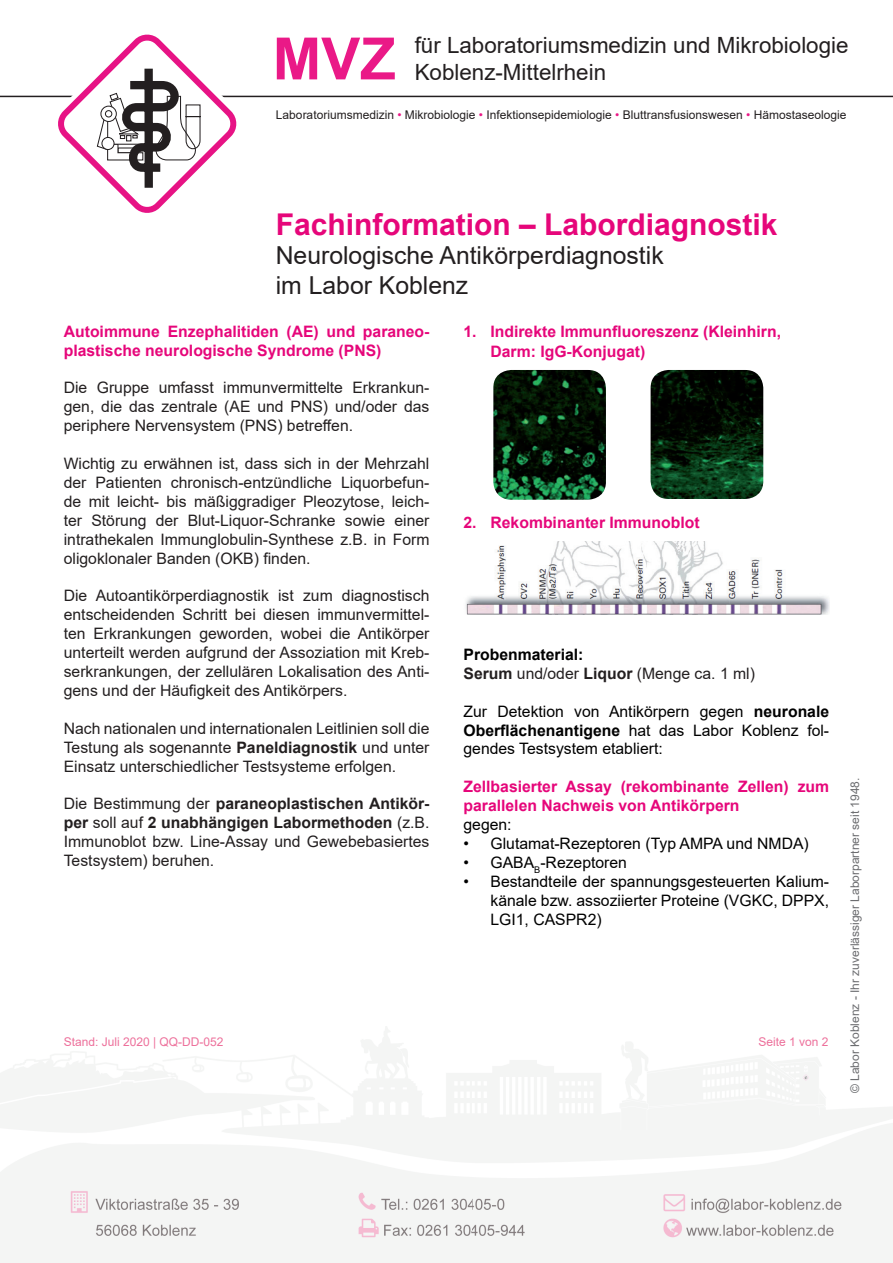
<style>
.page{position:relative;width:893px;height:1263px;background:#fff}
.page>*{position:absolute;margin:0;border:0;box-sizing:border-box;transform-origin:0 0}
.t1{font:700 58.35px "Arial";color:#ea1987}
.t2{font:700 30px "Arial";color:#e6067a}
.t3{font:24.75px/29.7px "Arial";color:#231f20}
.t4{font:22.35px "Arial";color:#231f20}
.t5{font:15.75px/18.9px "Arial";color:#231f20;text-align:justify}
.t6{font:15.75px/18.9px "Arial";color:#000;text-align:justify}
.t7{font:700 15.75px/18.9px "Arial";color:#e6067a}
.t8{font:12px "Arial";color:#231f20}
.t9{font:12px "Arial";color:#6c6d70}
.t10{font:12px "Arial";color:#ed709b}
.s1{color:#ea1987}
.s2{font-weight:700}
.s3{font-weight:700;color:#000}
</style>
<div class="page">
<hr style="left:0;top:96px;width:893px;height:1px;background:#231f20">
<img style="left:0;top:1026px;width:893px;height:237px">
<svg style="left:52px;top:34px;width:190px;height:179px"></svg>
<img style="left:465px;top:542px;width:364px;height:72px">
<img style="left:493px;top:370px;width:113px;height:130px">
<img style="left:651px;top:370px;width:112px;height:129px">
<h3 class="t4" style="left:415px;top:30px;width:435px">für Laboratoriumsmedizin und Mikrobiologie</h3>
<h1 class="t1" style="left:273px;top:18px;width:125px">MVZ</h1>
<h3 class="t4" style="left:415px;top:57px;width:193px">Koblenz-Mittelrhein</h3>
<p class="t8" style="left:276px;top:107px;width:572px">Laboratoriumsmedizin <span class="s1">•</span> Mikrobiologie <span class="s1">•</span> Infektionsepidemiologie <span class="s1">•</span> Bluttransfusionswesen <span class="s1">•</span> Hämostaseologie</p>
<h2 class="t2" style="left:276px;top:203px;width:503px">Fachinformation – Labordiagnostik</h2>
<h3 class="t3" style="left:276px;top:241px;width:389px">Neurologische Antikörperdiagnostik im Labor Koblenz</h3>
<p class="t7" style="left:64px;top:322px;width:367px">Autoimmune Enzephalitiden (AE) und paraneo&shy;plastische neurologische Syndrome (PNS)</p>
<p class="t5" style="left:64px;top:378px;width:367px">Die Gruppe umfasst immunvermittelte Erkrankun&shy;gen, die das zentrale (AE und PNS) und/oder das periphere Nervensystem (PNS) betreffen.</p>
<p class="t5" style="left:64px;top:454px;width:367px">Wichtig zu erwähnen ist, dass sich in der Mehrzahl der Patienten chronisch-entzündliche Liquorbefun&shy;de mit leicht- bis mäßiggradiger Pleozytose, leich&shy;ter Störung der Blut-Liquor-Schranke sowie einer intrathekalen Immunglobulin-Synthese z.B. in Form oligoklonaler Banden (OKB) finden.</p>
<p class="t5" style="left:64px;top:586px;width:367px">Die Autoantikörperdiagnostik ist zum diagnostisch entscheidenden Schritt bei diesen immunvermittel&shy;ten Erkrankungen geworden, wobei die Antikörper unterteilt werden aufgrund der Assoziation mit Kreb&shy;serkrankungen, der zellulären Lokalisation des Anti&shy;gens und der Häufigkeit des Antikörpers.</p>
<p class="t5" style="left:64px;top:719px;width:367px">Nach nationalen und internationalen Leitlinien soll die Testung als sogenannte <span class="s2">Paneldiagnostik</span> und unter Einsatz unterschiedlicher Testsysteme erfolgen.</p>
<p class="t5" style="left:64px;top:794px;width:367px">Die Bestimmung der <span class="s2">paraneoplastischen Antikör&shy;per</span> soll auf <span class="s2">2 unabhängigen Labormethoden</span> (z.B.<br>Immunoblot bzw. Line-Assay und Gewebebasiertes Testsystem) beruhen.</p>
<p class="t7" style="left:490px;top:321px;width:292px;line-height:20.7px;text-indent:-27px">1. Indirekte Immunfluoreszenz (Kleinhirn,<br>Darm: IgG-Konjugat)</p>
<p class="t7" style="left:463px;top:513px;width:238px">2. Rekombinanter Immunoblot</p>
<p class="t5" style="left:463px;top:645px;width:293px"><span class="s3">Probenmaterial:<br></span><span class="s2">Serum</span> und/oder <span class="s2">Liquor</span> (Menge ca. 1 ml)</p>
<p class="t6" style="left:463px;top:701px;width:367px">Zur Detektion von Antikörpern gegen <span class="s2">neuronale Oberflächenantigene</span> hat das Labor Koblenz fol&shy;gendes Testsystem etabliert:</p>
<p class="t7" style="left:463px;top:777px;width:367px">Zellbasierter Assay (rekombinante Zellen) zum parallelen Nachweis von Antikörpern</p>
<p class="t6" style="left:463px;top:815px;width:50px">gegen:</p>
<p class="t6" style="left:463px;top:834px;width:347px">• Glutamat-Rezeptoren (Typ AMPA und NMDA)</p>
<p class="t6" style="left:463px;top:853px;width:165px">• GABA<sub>B</sub>-Rezeptoren</p>
<p class="t6" style="left:490px;top:872px;width:340px;text-indent:-27px">• Bestandteile der spannungsgesteuerten Kalium&shy;känale bzw. assoziierter Proteine (VGKC, DPPX, LGI1, CASPR2)</p>
<p class="t10" style="left:64px;top:1033px;width:161px">Stand: Juli 2020 | QQ-DD-052</p>
<p class="t10" style="left:758px;top:1033px;width:72px">Seite 1 von 2</p>
<p class="t9" style="left:847px;top:1093px;width:317px;rotate:-90deg">© Labor Koblenz - Ihr zuverlässiger Laborpartner seit 1948.</p>
</div>
